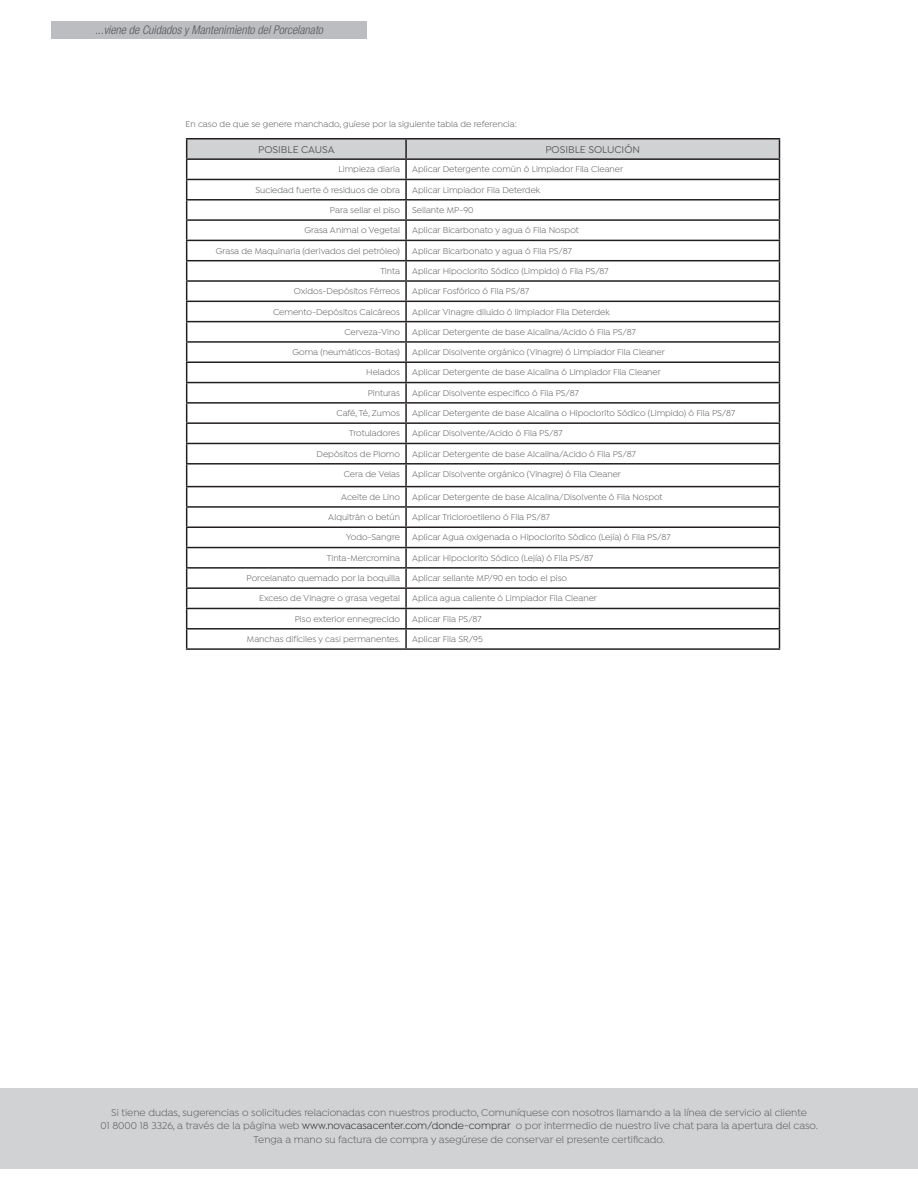
<style>
.page{position:relative;width:918px;height:1188px;background:#fff}
.page>*{position:absolute;margin:0;border:0;box-sizing:border-box;transform-origin:0 0}
.t1{font:italic 300 condensed 12px "Helvetica Neue LT Std";color:#57585a}
.Cuerpo_de_texto{font:10.5px "Isidora";color:#57585a}
.Sub_Titulo{font:500 10.5px "Isidora";color:#57585a}
.Cuerpo_de_texto-2{font:9px "Isidora";color:#57585a}
.s1{color:#231f20}
</style>
<div class="page">
<div style="left:0;top:1089px;width:918px;height:80px;background:#d1d2d4"></div>
<div style="left:51px;top:21px;width:315px;height:17px;background:#bcbdc0"></div>
<hr style="left:186px;top:648px;width:220px;height:2px;background:#231f20">
<hr style="left:406px;top:648px;width:374px;height:2px;background:#231f20">
<hr style="left:186px;top:138px;width:220px;height:2px;background:#231f20">
<hr style="left:406px;top:138px;width:374px;height:2px;background:#231f20">
<svg style="left:186px;top:139px;width:594px;height:509px"></svg>
<hr style="left:186px;top:158px;width:220px;height:2px;background:#231f20">
<hr style="left:406px;top:158px;width:374px;height:2px;background:#231f20">
<p class="t1" style="left:95px;top:23px;width:230px">...viene de Cuidados y Mantenimiento del Porcelanato</p>
<p class="Cuerpo_de_texto-2" style="left:185px;top:119px;width:333px">En caso de que se genere manchado, guíese por la siguiente tabla de referencia:</p>
<p class="Sub_Titulo" style="left:258px;top:144px;width:78px">POSIBLE CAUSA</p>
<p class="Sub_Titulo" style="left:545px;top:144px;width:96px">POSIBLE SOLUCIÓN</p>
<p class="Cuerpo_de_texto-2" style="left:338px;top:164px;width:63px">Limpieza diaria</p>
<p class="Cuerpo_de_texto-2" style="left:412px;top:164px;width:213px">Aplicar Detergente común ó Limpiador Fila Cleaner</p>
<p class="Cuerpo_de_texto-2" style="left:256px;top:185px;width:146px">Suciedad fuerte ó residuos de obra</p>
<p class="Cuerpo_de_texto-2" style="left:412px;top:185px;width:130px">Aplicar Limpiador Fila Deterdek</p>
<p class="Cuerpo_de_texto-2" style="left:330px;top:205px;width:72px">Para sellar el piso</p>
<p class="Cuerpo_de_texto-2" style="left:412px;top:205px;width:63px">Sellante MP-90</p>
<p class="Cuerpo_de_texto-2" style="left:304px;top:225px;width:97px">Grasa Animal o Vegetal</p>
<p class="Cuerpo_de_texto-2" style="left:412px;top:225px;width:168px">Aplicar Bicarbonato y agua ó Fila Nospot</p>
<p class="Cuerpo_de_texto-2" style="left:216px;top:246px;width:186px">Grasa de Maquinaria (derivados del petróleo)</p>
<p class="Cuerpo_de_texto-2" style="left:412px;top:246px;width:161px">Aplicar Bicarbonato y agua ó Fila PS/87</p>
<p class="Cuerpo_de_texto-2" style="left:380px;top:266px;width:21px">Tinta</p>
<p class="Cuerpo_de_texto-2" style="left:412px;top:266px;width:198px">Aplicar Hipoclorito Sódico (Limpido) ó Fila PS/87</p>
<p class="Cuerpo_de_texto-2" style="left:294px;top:286px;width:108px">Oxidos-Depósitos Férreos</p>
<p class="Cuerpo_de_texto-2" style="left:412px;top:286px;width:119px">Aplicar Fosfórico ó Fila PS/87</p>
<p class="Cuerpo_de_texto-2" style="left:273px;top:307px;width:128px">Cemento-Depósitos Calcáreos</p>
<p class="Cuerpo_de_texto-2" style="left:412px;top:307px;width:199px">Aplicar Vinagre diluido ó limpiador Fila Deterdek</p>
<p class="Cuerpo_de_texto-2" style="left:344px;top:327px;width:57px">Cerveza-Vino</p>
<p class="Cuerpo_de_texto-2" style="left:412px;top:327px;width:225px">Aplicar Detergente de base Alcalina/Acido ó Fila PS/87</p>
<p class="Cuerpo_de_texto-2" style="left:292px;top:347px;width:109px">Goma (neumáticos-Botas)</p>
<p class="Cuerpo_de_texto-2" style="left:412px;top:347px;width:254px">Aplicar Disolvente orgánico (Vinagre) ó Limpiador Fila Cleaner</p>
<p class="Cuerpo_de_texto-2" style="left:366px;top:368px;width:35px">Helados</p>
<p class="Cuerpo_de_texto-2" style="left:412px;top:368px;width:250px">Aplicar Detergente de base Alcalina ó Limpiador Fila Cleaner</p>
<p class="Cuerpo_de_texto-2" style="left:368px;top:388px;width:34px">Pinturas</p>
<p class="Cuerpo_de_texto-2" style="left:412px;top:388px;width:168px">Aplicar Disolvente especifico ó Fila PS/87</p>
<p class="Cuerpo_de_texto-2" style="left:336px;top:408px;width:65px">Café, Té, Zumos</p>
<p class="Cuerpo_de_texto-2" style="left:412px;top:408px;width:325px">Aplicar Detergente de base Alcalina o Hipoclorito Sódico (Limpido) ó Fila PS/87</p>
<p class="Cuerpo_de_texto-2" style="left:349px;top:428px;width:52px">Trotuladores</p>
<p class="Cuerpo_de_texto-2" style="left:412px;top:428px;width:152px">Aplicar Disolvente/Acido ó Fila PS/87</p>
<p class="Cuerpo_de_texto-2" style="left:317px;top:449px;width:85px">Depósitos de Plomo</p>
<p class="Cuerpo_de_texto-2" style="left:412px;top:449px;width:225px">Aplicar Detergente de base Alcalina/Acido ó Fila PS/87</p>
<p class="Cuerpo_de_texto-2" style="left:344px;top:469px;width:58px">Cera de Velas</p>
<p class="Cuerpo_de_texto-2" style="left:412px;top:469px;width:211px">Aplicar Disolvente orgánico (Vinagre) ó Fila Cleaner</p>
<p class="Cuerpo_de_texto-2" style="left:341px;top:492px;width:60px">Aceite de Lino</p>
<p class="Cuerpo_de_texto-2" style="left:412px;top:492px;width:252px">Aplicar Detergente de base Alcalina/Disolvente ó Fila Nospot</p>
<p class="Cuerpo_de_texto-2" style="left:328px;top:512px;width:73px">Alquitrán o betún</p>
<p class="Cuerpo_de_texto-2" style="left:412px;top:512px;width:139px">Aplicar Tricloroetileno ó Fila PS/87</p>
<p class="Cuerpo_de_texto-2" style="left:346px;top:533px;width:56px">Yodo-Sangre</p>
<p class="Cuerpo_de_texto-2" style="left:412px;top:533px;width:260px">Aplicar Agua oxigenada o Hipoclorito Sódico (Lejía) ó Fila PS/87</p>
<p class="Cuerpo_de_texto-2" style="left:327px;top:553px;width:75px">Tinta-Mercromina</p>
<p class="Cuerpo_de_texto-2" style="left:412px;top:553px;width:182px">Aplicar Hipoclorito Sódico (Lejía) ó Fila PS/87</p>
<p class="Cuerpo_de_texto-2" style="left:247px;top:573px;width:155px">Porcelanato quemado por la boquilla</p>
<p class="Cuerpo_de_texto-2" style="left:412px;top:573px;width:157px">Aplicar sellante MP/90 en todo el piso</p>
<p class="Cuerpo_de_texto-2" style="left:259px;top:593px;width:143px">Exceso de Vinagre o grasa vegetal</p>
<p class="Cuerpo_de_texto-2" style="left:412px;top:593px;width:187px">Aplica agua caliente ó Limpiador Fila Cleaner</p>
<p class="Cuerpo_de_texto-2" style="left:295px;top:614px;width:107px">Piso exterior ennegrecido</p>
<p class="Cuerpo_de_texto-2" style="left:412px;top:614px;width:71px">Aplicar Fila PS/87</p>
<p class="Cuerpo_de_texto-2" style="left:247px;top:634px;width:155px">Manchas difíciles y casi permanentes.</p>
<p class="Cuerpo_de_texto-2" style="left:412px;top:634px;width:72px">Aplicar Fila SR/95</p>
<p class="Cuerpo_de_texto" style="left:111px;top:1106px;width:697px">Si tiene dudas, sugerencias o solicitudes relacionadas con nuestros producto, Comuníquese con nosotros llamando a la línea de servicio al cliente</p>
<p class="Cuerpo_de_texto" style="left:101px;top:1120px;width:719px">01 8000 18 3326, a través de la página web <span class="s1">www.novacasacenter.com/donde-comprar</span> o por intermedio de nuestro live chat para la apertura del caso.</p>
<p class="Cuerpo_de_texto" style="left:254px;top:1133px;width:413px">Tenga a mano su factura de compra y asegúrese de conservar el presente certificado.</p>
</div>
